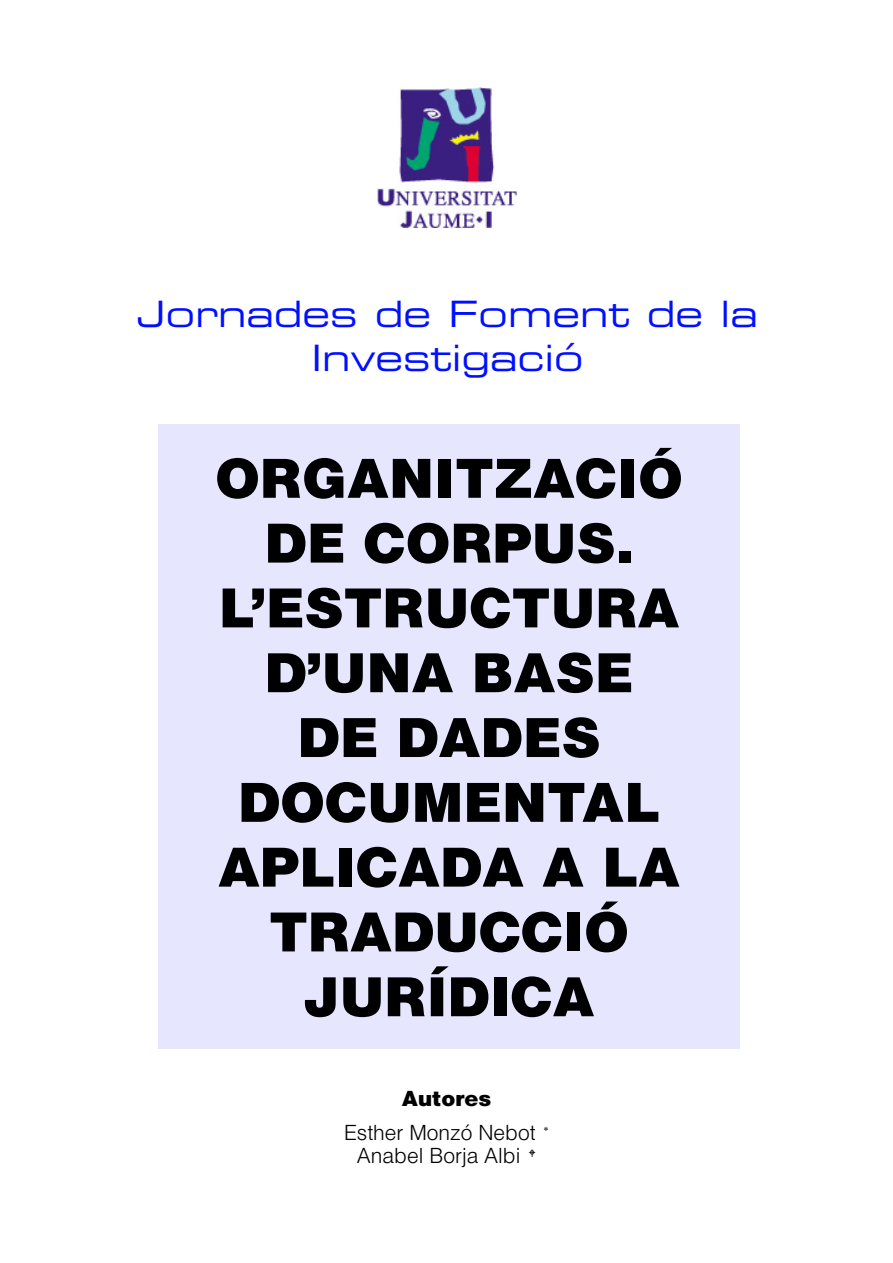
<style>
.page{position:relative;width:893px;height:1263px;background:#fff}
.page>*{position:absolute;margin:0;border:0;box-sizing:border-box;transform-origin:0 0}
.t1{font:900 54px/64.8px "Helvetica";color:#000;text-align:center}
.t2{font:expanded 36px/43.2px "Palindrome S Si";color:#000fff;text-align:center}
.t3{font:300 21px/33.8px "Helvetica";color:#000;text-align:center}
.s1{font-weight:900}
</style>
<div class="page">
<img style="left:377px;top:87px;width:140px;height:141px">
<div style="left:158px;top:424px;width:582px;height:625px;background:#e6e7ff"></div>
<p class="t2" style="left:137px;top:292px;width:622px">Jornades de Foment de la<br>Investigació</p>
<p class="t1" style="left:215px;top:444px;width:469px">ORGANITZACIÓ<br>DE CORPUS.<br>L’ESTRUCTURA<br>D’UNA BASE<br>DE DADES<br>DOCUMENTAL<br>APLICADA A LA<br>TRADUCCIÓ<br>JURÍDICA</p>
<p class="t3" style="left:344px;top:1081px;width:206px"><span class="s1">Autores<br></span>Esther Monzó Nebot <sup>*</sup></p>
<p class="t3" style="left:357px;top:1138px;width:165px">Anabel Borja Albi</p>
</div>
